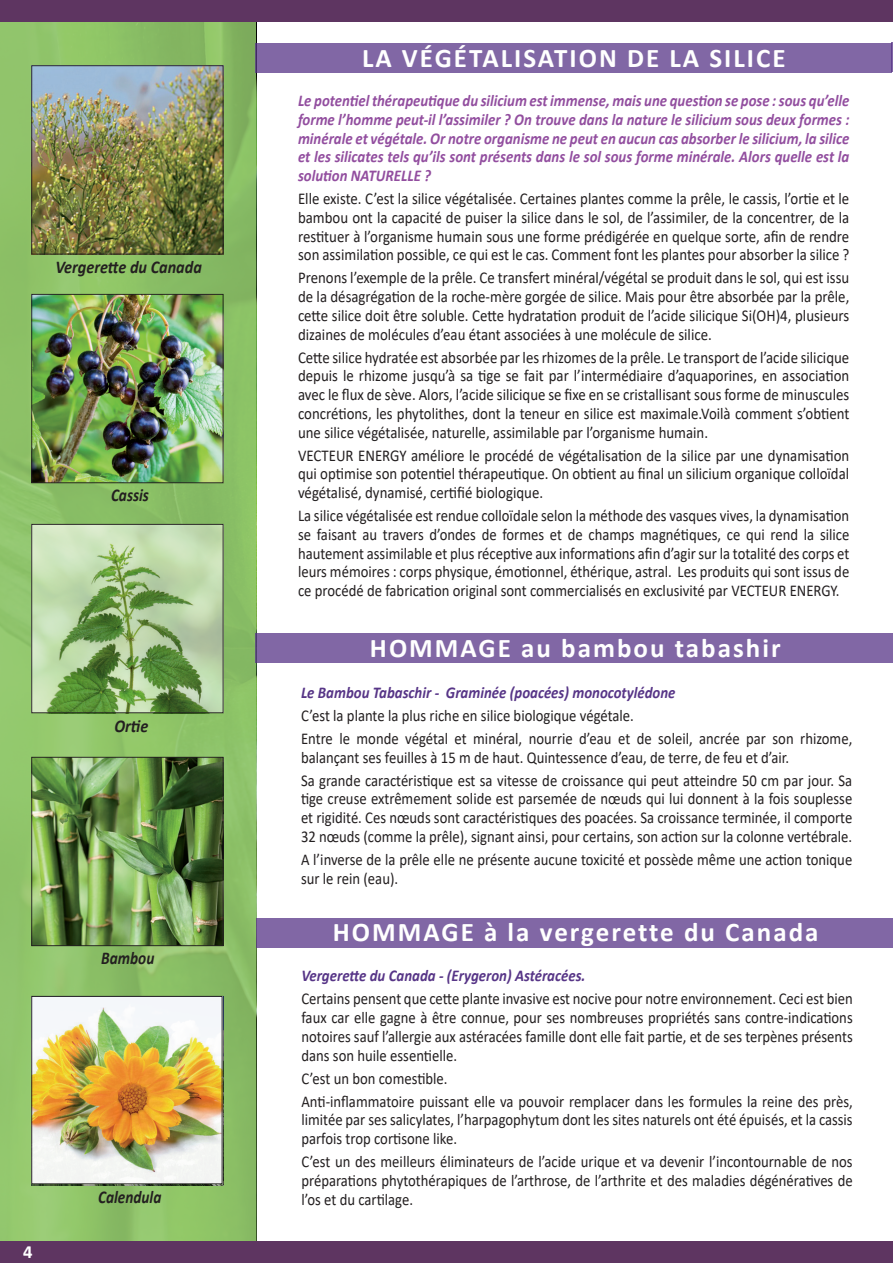
<style>
.page{position:relative;width:893px;height:1263px;background:#fff}
.page>*{position:absolute;margin:0;border:0;box-sizing:border-box;transform-origin:0 0}
.t1{font:700 27px "Calibri";letter-spacing:.075em;color:#fff}
.t2{font:700 18.6px "Calibri";color:#fff}
.t3{font:italic 700 18px "Calibri";color:#231f20;scale:.9 1}
.t4{font:italic 700 18px "Calibri";color:#231f20;scale:.85 1}
.t5{font:16.5px/18.8px "Calibri";color:#231f20;scale:.89 1}
.t6{font:16.5px/18.8px "Calibri";color:#231f20;text-align:justify;scale:.9 1}
.t7{font:italic 700 16.5px/18.8px "Calibri";color:#924e9f;text-align:justify;scale:.9 1}
.t8{font:italic 700 16.5px "Calibri";color:#573587;scale:.9 1}
</style>
<div class="page">
<svg style="left:0;top:21px;width:256px;height:1221px;background:#8cc067"></svg>
<div style="left:0;top:1242px;width:893px;height:21px;background:#5e3561"></div>
<div style="left:0;top:0;width:893px;height:21px;background:#5e3561"></div>
<img style="left:33px;top:296px;width:188px;height:185px">
<img style="left:33px;top:759px;width:188px;height:185px">
<div style="left:255px;top:43px;width:637px;height:29px;background:#8167a5"></div>
<div style="left:256px;top:918px;width:637px;height:30px;background:#8167a5"></div>
<div style="left:256px;top:633px;width:637px;height:30px;background:#8167a5"></div>
<img style="left:33px;top:526px;width:188px;height:185px">
<img style="left:33px;top:67px;width:188px;height:185px">
<div style="left:31px;top:294px;width:192px;height:189px;border:1px solid #231f20"></div>
<div style="left:31px;top:65px;width:192px;height:189px;border:1px solid #231f20"></div>
<div style="left:31px;top:524px;width:192px;height:189px;border:1px solid #231f20"></div>
<div style="left:31px;top:757px;width:192px;height:189px;border:1px solid #231f20"></div>
<hr style="left:891px;top:43px;width:2px;height:29px;background:#573587">
<img style="left:33px;top:998px;width:187px;height:184px">
<div style="left:31px;top:996px;width:191px;height:188px;border:1px solid #231f20"></div>
<p class="t3" style="left:55px;top:255px;width:164px">Vergerette du Canada</p>
<p class="t4" style="left:111px;top:482px;width:46px">Cassis</p>
<p class="t3" style="left:114px;top:713px;width:39px">Ortie</p>
<p class="t4" style="left:101px;top:946px;width:64px">Bambou</p>
<p class="t2" style="left:23px;top:1239px;width:11px">4</p>
<p class="t4" style="left:98px;top:1184px;width:76px">Calendula</p>
<h1 class="t1" style="left:362px;top:39px;width:425px">LA VÉGÉTALISATION DE LA SILICE</h1>
<p class="t7" style="left:298px;top:91px;width:614px">Le potentiel thérapeutique du silicium est immense, mais une question se pose : sous qu’elle forme l’homme peut-il l’assimiler ? On trouve dans la nature le silicium sous deux formes : minérale et végétale. Or notre organisme ne peut en aucun cas absorber le silicium, la silice et les silicates tels qu’ils sont présents dans le sol sous forme minérale. Alors quelle est la solution NATURELLE ?</p>
<p class="t6" style="left:298px;top:189px;width:614px">Elle existe. C’est la silice végétalisée. Certaines plantes comme la prêle, le cassis, l’ortie et le bambou ont la capacité de puiser la silice dans le sol, de l’assimiler, de la concentrer, de la restituer à l’organisme humain sous une forme prédigérée en quelque sorte, afin de rendre son assimilation possible, ce qui est le cas. Comment font les plantes pour absorber la silice ?</p>
<p class="t6" style="left:298px;top:268px;width:614px">Prenons l’exemple de la prêle. Ce transfert minéral/végétal se produit dans le sol, qui est issu de la désagrégation de la roche-mère gorgée de silice. Mais pour être absorbée par la prêle, cette silice doit être soluble. Cette hydratation produit de l’acide silicique Si(OH)4, plusieurs dizaines de molécules d’eau étant associées à une molécule de silice.</p>
<p class="t6" style="left:298px;top:347px;width:614px">Cette silice hydratée est absorbée par les rhizomes de la prêle. Le transport de l’acide silicique depuis le rhizome jusqu’à sa tige se fait par l’intermédiaire d’aquaporines, en association avec le flux de sève. Alors, l’acide silicique se fixe en se cristallisant sous forme de minuscules concrétions, les phytolithes, dont la teneur en silice est maximale.Voilà comment s’obtient une silice végétalisée, naturelle, assimilable par l’organisme humain.</p>
<p class="t6" style="left:298px;top:445px;width:614px">VECTEUR ENERGY améliore le procédé de végétalisation de la silice par une dynamisation qui optimise son potentiel thérapeutique. On obtient au final un silicium organique colloïdal végétalisé, dynamisé, certifié biologique.</p>
<p class="t5" style="left:298px;top:506px;width:621px;text-align:justify">La silice végétalisée est rendue colloïdale selon la méthode des vasques vives, la dynamisation se faisant au travers d’ondes de formes et de champs magnétiques, ce qui rend la silice hautement assimilable et plus réceptive aux informations afin d’agir sur la totalité des corps et leurs mémoires : corps physique, émotionnel, éthérique, astral. Les produits qui sont issus de ce procédé de fabrication original sont commercialisés en exclusivité par VECTEUR ENERGY.</p>
<h1 class="t1" style="left:370px;top:629px;width:412px">HOMMAGE au bambou tabashir</h1>
<p class="t8" style="left:301px;top:681px;width:418px">Le Bambou Tabaschir - Graminée (poacées) monocotylédone</p>
<p class="t5" style="left:301px;top:704px;width:621px;line-height:23px">C’est la plante la plus riche en silice biologique végétale.<br>Entre le monde végétal et minéral, nourrie d’eau et de soleil, ancrée par son rhizome,</p>
<p class="t5" style="left:301px;top:745px;width:621px;line-height:23px">balançant ses feuilles à 15 m de haut. Quintessence d’eau, de terre, de feu et d’air.<br>Sa grande caractéristique est sa vitesse de croissance qui peut atteindre 50 cm par jour. Sa</p>
<p class="t5" style="left:301px;top:789px;width:621px;text-align:justify">tige creuse extrêmement solide est parsemée de nœuds qui lui donnent à la fois souplesse et rigidité. Ces nœuds sont caractéristiques des poacées. Sa croissance terminée, il comporte 32 nœuds (comme la prêle), signant ainsi, pour certains, son action sur la colonne vertébrale.</p>
<p class="t5" style="left:301px;top:850px;width:621px">A l’inverse de la prêle elle ne présente aucune toxicité et possède même une action tonique sur le rein (eau).</p>
<h1 class="t1" style="left:333px;top:913px;width:487px">HOMMAGE à la vergerette du Canada</h1>
<p class="t8" style="left:301px;top:964px;width:317px">Vergerette du Canada - (Erygeron) Astéracées.</p>
<p class="t5" style="left:301px;top:989px;width:621px;text-align:justify">Certains pensent que cette plante invasive est nocive pour notre environnement. Ceci est bien faux car elle gagne à être connue, pour ses nombreuses propriétés sans contre-indications notoires sauf l’allergie aux astéracées famille dont elle fait partie, et de ses terpènes présents dans son huile essentielle.</p>
<p class="t5" style="left:301px;top:1066px;width:621px;line-height:23px">C’est un bon comestible.<br>Anti-inflammatoire puissant elle va pouvoir remplacer dans les formules la reine des près,</p>
<p class="t5" style="left:301px;top:1110px;width:621px">limitée par ses salicylates, l’harpagophytum dont les sites naturels ont été épuisés, et la cassis parfois trop cortisone like.</p>
<p class="t5" style="left:301px;top:1152px;width:621px;text-align:justify">C’est un des meilleurs éliminateurs de l’acide urique et va devenir l’incontournable de nos préparations phytothérapiques de l’arthrose, de l’arthrite et des maladies dégénératives de l’os et du cartilage.</p>
</div>
